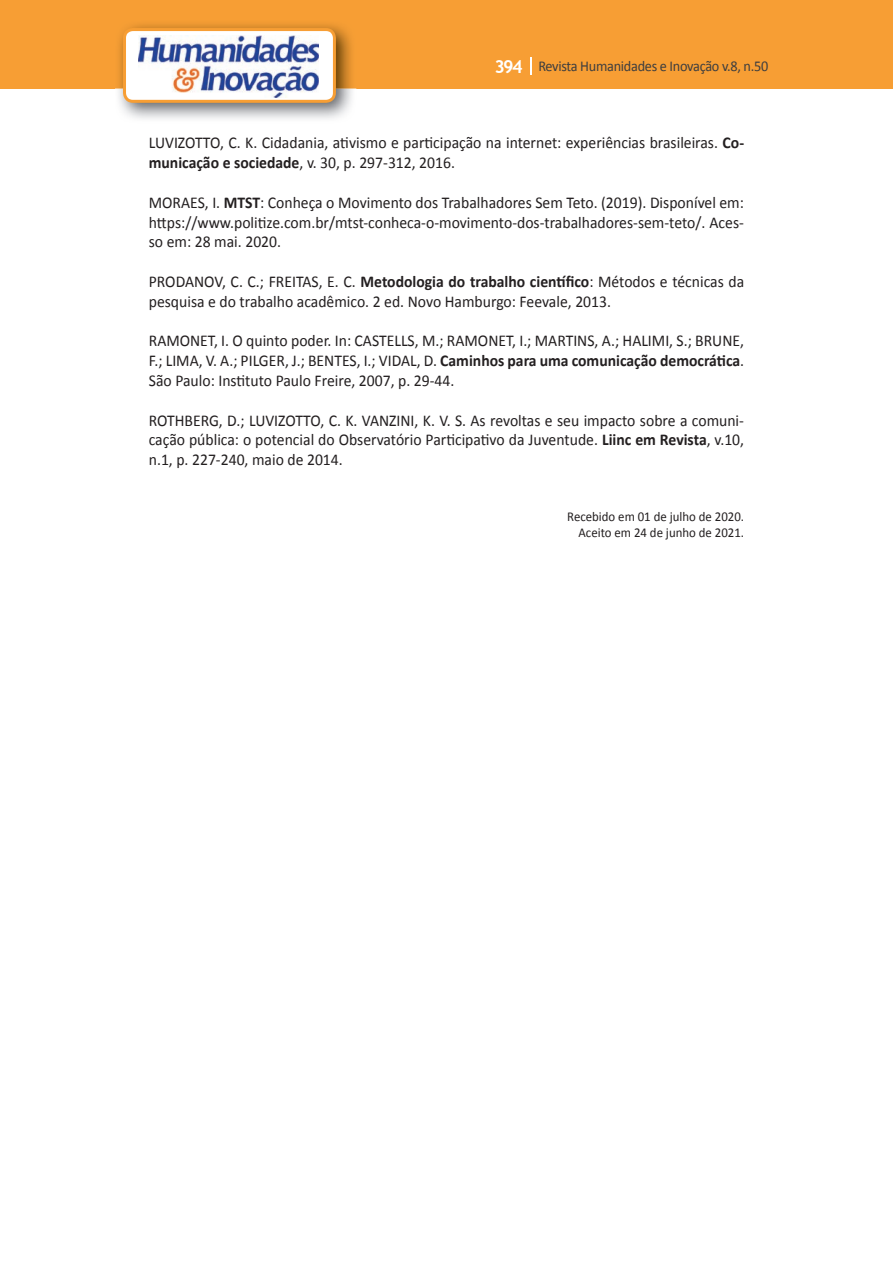
<style>
.page{position:relative;width:893px;height:1263px;background:#fff}
.page>*{position:absolute;margin:0;border:0;box-sizing:border-box;transform-origin:0 0}
.t1{font:16.5px/19.8px "Calibri";color:#231f20;text-align:justify;scale:.95 1}
.t2{font:15px "Calibri";letter-spacing:-.02em;color:#3e3e3f;scale:.95 1}
.t3{font:13.5px/16.2px "Calibri";color:#231f20;text-align:right;scale:.95 1}
.s1{font-family:"Trebuchet MS";font-weight:700;font-size:18px;color:#fff}
.s2{font-weight:700}
</style>
<div class="page">
<div style="left:0;top:0;width:893px;height:88px;background:#f79e34"></div>
<svg style="left:530px;top:57px;width:2px;height:18px"></svg>
<img style="left:115px;top:24px;width:241px;height:95px">
<svg style="left:123px;top:28px;width:213px;height:75px"></svg>
<p class="t2" style="left:495px;top:57px;width:290px"><span class="s1">394</span> Revista Humanidades e Inovação v.8, n.50</p>
<p class="t1" style="left:149px;top:133px;width:628px">LUVIZOTTO, C. K. Cidadania, ativismo e participação na internet: experiências brasileiras. <span class="s2">Co&shy;municação e sociedade</span>, v. 30, p. 297-312, 2016.</p>
<p class="t1" style="left:149px;top:193px;width:628px">MORAES, I. <span class="s2">MTST</span>: Conheça o Movimento dos Trabalhadores Sem Teto. (2019). Disponível em: https://www.politize.com.br/mtst-conheca-o-movimento-dos-trabalhadores-sem-teto/. Aces&shy;so em: 28 mai. 2020.</p>
<p class="t1" style="left:149px;top:272px;width:628px">PRODANOV, C. C.; FREITAS, E. C. <span class="s2">Metodologia do trabalho científico</span>: Métodos e técnicas da pesquisa e do trabalho acadêmico. 2 ed. Novo Hamburgo: Feevale, 2013.</p>
<p class="t1" style="left:149px;top:331px;width:628px">RAMONET, I. O quinto poder. In: CASTELLS, M.; RAMONET, I.; MARTINS, A.; HALIMI, S.; BRUNE, F.; LIMA, V. A.; PILGER, J.; BENTES, I.; VIDAL, D. <span class="s2">Caminhos para uma comunicação democrática</span>.<br>São Paulo: Instituto Paulo Freire, 2007, p. 29-44.</p>
<p class="t1" style="left:149px;top:410px;width:628px">ROTHBERG, D.; LUVIZOTTO, C. K. VANZINI, K. V. S. As revoltas e seu impacto sobre a comuni&shy;cação pública: o potencial do Observatório Participativo da Juventude. <span class="s2">Liinc em Revista</span>, v.10, n.1, p. 227-240, maio de 2014.</p>
<p class="t3" style="left:567px;top:509px;width:188px">Recebido em 01 de julho de 2020.<br>Aceito em 24 de junho de 2021.</p>
</div>
